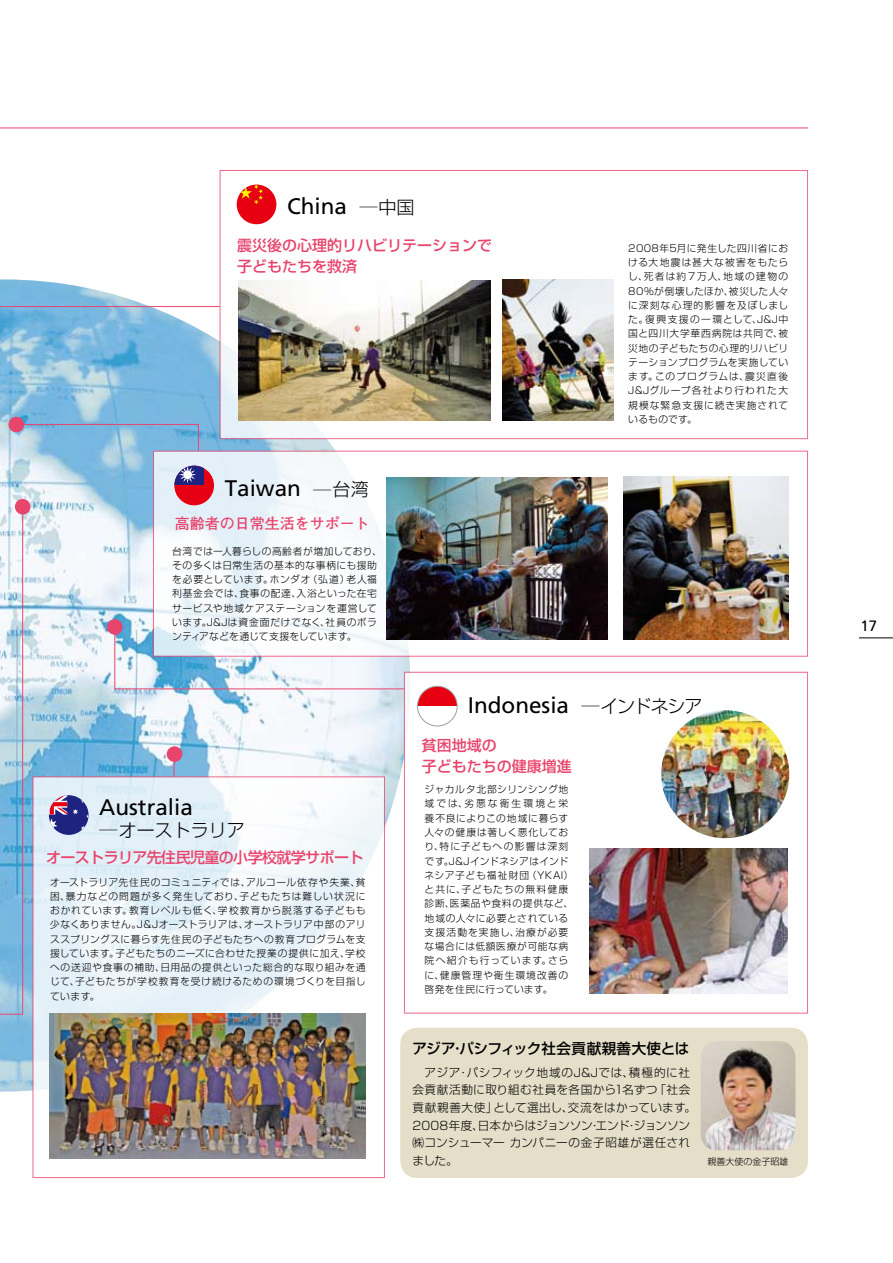
<style>
.page{position:relative;width:893px;height:1263px;background:#fff}
.page>*{position:absolute;margin:0;border:0;box-sizing:border-box;transform-origin:0 0}
.t1{font:22.5px "Frutiger";color:#000}
.t2{font:300 18px "Shin Go Pro";color:#000}
.t3{font:18px "Koz Min Pro";color:#000}
.t4{font:500 15px/21px "Shin Go Pro";color:#e8456d}
.t5{font:500 15px "Shin Go Pro";letter-spacing:-.04em;color:#e8456d}
.t6{font:700 15px "Futo Go B101 Pro";color:#e8456d}
.t7{font:15px "Frutiger";color:#000}
.t8{font:500 14.55px "Shin Go Pro";color:#000}
.t9{font:300 11.7px/17.5px "Shin Go Pro";letter-spacing:.025em;color:#000}
.t10{font:300 9.75px/14.2px "Shin Go Pro";letter-spacing:.07em;color:#000;text-align:justify}
.t11{font:300 9px "Shin Go Pro";color:#000}
</style>
<div class="page">
<img style="left:0;top:279px;width:410px;height:812px">
<hr style="left:0;top:128px;width:808px;height:1px;background:#e8456d">
<div style="left:220px;top:170px;width:588px;height:269px;background:#fff;border:1px solid #e8456d"></div>
<div style="left:404px;top:672px;width:404px;height:341px;background:#fff;border:1px solid #e8456d"></div>
<svg style="left:33px;top:776px;width:352px;height:402px"></svg>
<img style="left:238px;top:281px;width:252px;height:140px">
<img style="left:502px;top:279px;width:111px;height:142px">
<img style="left:50px;top:1013px;width:316px;height:146px">
<img style="left:589px;top:848px;width:198px;height:146px">
<div style="left:107px;top:619px;width:16px;height:16px;background:#e8456d;border-radius:50%"></div>
<div style="left:9px;top:417px;width:15px;height:15px;background:#e8456d;border-radius:50%"></div>
<div style="left:15px;top:499px;width:16px;height:15px;background:#e8456d;border-radius:50%"></div>
<div style="left:167px;top:746px;width:15px;height:16px;background:#e8456d;border-radius:50%"></div>
<div style="left:237px;top:185px;width:39px;height:39px;background:#e60012;border-radius:20px"></div>
<svg style="left:239px;top:185px;width:24px;height:19px"></svg>
<svg style="left:153px;top:451px;width:655px;height:206px"></svg>
<img style="left:387px;top:478px;width:220px;height:162px">
<img style="left:624px;top:477px;width:165px;height:163px">
<div style="left:174px;top:466px;width:40px;height:39px;background:#e60012;border-radius:20px"></div>
<svg style="left:174px;top:466px;width:29px;height:19px"></svg>
<svg style="left:179px;top:466px;width:17px;height:17px"></svg>
<div style="left:183px;top:470px;width:9px;height:9px;background:#fff;border-radius:50%"></div>
<svg style="left:417px;top:686px;width:40px;height:20px"></svg>
<div style="left:417px;top:686px;width:40px;height:40px;border:1px solid #9f9fa0;border-radius:50%"></div>
<div style="left:400px;top:1028px;width:408px;height:150px;background:#e5dec9;border-radius:17px"></div>
<svg style="left:0;top:306px;width:220px;height:84px;background:#88bde0"></svg>
<img style="left:661px;top:710px;width:128px;height:128px;border-radius:64px">
<div style="left:49px;top:795px;width:40px;height:40px;background:#1e2380;border-radius:20px"></div>
<svg style="left:73px;top:809px;width:5px;height:5px"></svg>
<svg style="left:81px;top:797px;width:5px;height:6px"></svg>
<svg style="left:81px;top:826px;width:5px;height:5px"></svg>
<svg style="left:49px;top:795px;width:18px;height:35px"></svg>
<svg style="left:0;top:505px;width:23px;height:510px"></svg>
<svg style="left:10px;top:424px;width:189px;height:28px;background:#8cb6d9"></svg>
<svg style="left:174px;top:762px;width:1px;height:14px"></svg>
<img style="left:701px;top:1041px;width:94px;height:109px">
<svg style="left:114px;top:625px;width:291px;height:65px"></svg>
<hr style="left:859px;top:637px;width:34px;height:1px;background:#000">
<p class="t1" style="left:287px;top:193px;width:62px">China</p>
<p class="t3" style="left:356px;top:216px;width:19px;rotate:-90deg">｜</p>
<p class="t2" style="left:378px;top:193px;width:37px">中国</p>
<p class="t4" style="left:237px;top:233px;width:256px">震災後の心理的リハビリテーションで子どもたちを救済</p>
<p class="t1" style="left:225px;top:475px;width:78px">Taiwan</p>
<p class="t3" style="left:310px;top:499px;width:19px;rotate:-90deg">｜</p>
<p class="t2" style="left:332px;top:475px;width:38px">台湾</p>
<p class="t6" style="left:175px;top:512px;width:196px">高齢者の日常生活をサポート</p>
<p class="t10" style="left:172px;top:543px;width:211px;text-align:left">台湾では一人暮らしの高齢者が増加しており、その多くは日常生活の基本的な事柄にも援助を必要としています。ホンダオ（弘道）老人福利基金会では、食事の配達、入浴といった在宅サービスや地域ケアステーションを運営しています。J&amp;Jは資金面だけでなく、社員のボランティアなどを通じて支援をしています。</p>
<p class="t10" style="left:628px;top:240px;width:161px">2008年5月に発生した四川省における大地震は甚大な被害をもたらし、死者は約７万人、地域の建物の80％が倒壊したほか、被災した人々に深刻な心理的影響を及ぼしました。復興支援の一環として、J&amp;J中国と四川大学華西病院は共同で、被災地の子どもたちの心理的リハビリテーションプログラムを実施しています。このプログラムは、震災直後J&amp;Jグループ各社より行われた大規模な緊急支援に続き実施されているものです。</p>
<p class="t1" style="left:468px;top:692px;width:103px">Indonesia</p>
<p class="t3" style="left:578px;top:715px;width:19px;rotate:-90deg">｜</p>
<p class="t2" style="left:600px;top:691px;width:104px">インドネシア</p>
<p class="t1" style="left:99px;top:794px;width:95px">Australia</p>
<p class="t3" style="left:96px;top:839px;width:19px;rotate:-90deg">｜</p>
<p class="t2" style="left:119px;top:815px;width:128px">オーストラリア</p>
<p class="t5" style="left:46px;top:845px;width:319px">オーストラリア先住民児童の小学校就学サポート</p>
<p class="t10" style="left:50px;top:874px;width:317px">オーストラリア先住民のコミュニティでは、アルコール依存や失業、貧困、暴力などの問題が多く発生しており、子どもたちは難しい状況におかれています。教育レベルも低く、学校教育から脱落する子どもも少なくありません。J&amp;Jオーストラリアは、オーストラリア中部のアリススプリングスに暮らす先住民の子どもたちへの教育プログラムを支援しています。子どもたちのニーズに合わせた授業の提供に加え、学校への送迎や食事の補助、日用品の提供といった総合的な取り組みを通じて、子どもたちが学校教育を受け続けるための環境づくりを目指しています。</p>
<p class="t4" style="left:422px;top:733px;width:151px">貧困地域の<br>子どもたちの健康増進</p>
<p class="t10" style="left:425px;top:781px;width:150px;text-align:left">ジャカルタ北部シリンシング地域では、劣悪な衛生環境と栄養不良によりこの地域に暮らす人々の健康は著しく悪化しており、特に子どもへの影響は深刻です。J&amp;Jインドネシアはインドネシア子ども福祉財団（YKAI）と共に、子どもたちの無料健康診断、医薬品や食料の提供など、地域の人々に必要とされている支援活動を実施し、治療が必要な場合には低額医療が可能な病院へ紹介も行っています。さらに、健康管理や衛生環境改善の啓発を住民に行っています。</p>
<p class="t8" style="left:412px;top:1036px;width:278px">アジア･パシフィック社会貢献親善大使とは</p>
<p class="t9" style="left:412px;top:1062px;width:285px">　アジア・パシフィック地域のJ&amp;Jでは、積極的に社会貢献活動に取り組む社員を各国から1名ずつ「社会貢献親善大使」として選出し、交流をはかっています。<br>2008年度、日本からはジョンソン･エンド･ジョンソン㈱コンシューマー カンパニーの金子昭雄が選任されました。</p>
<p class="t11" style="left:708px;top:1154px;width:82px">親善大使の金子昭雄</p>
<p class="t7" style="left:860px;top:617px;width:18px">17</p>
</div>
